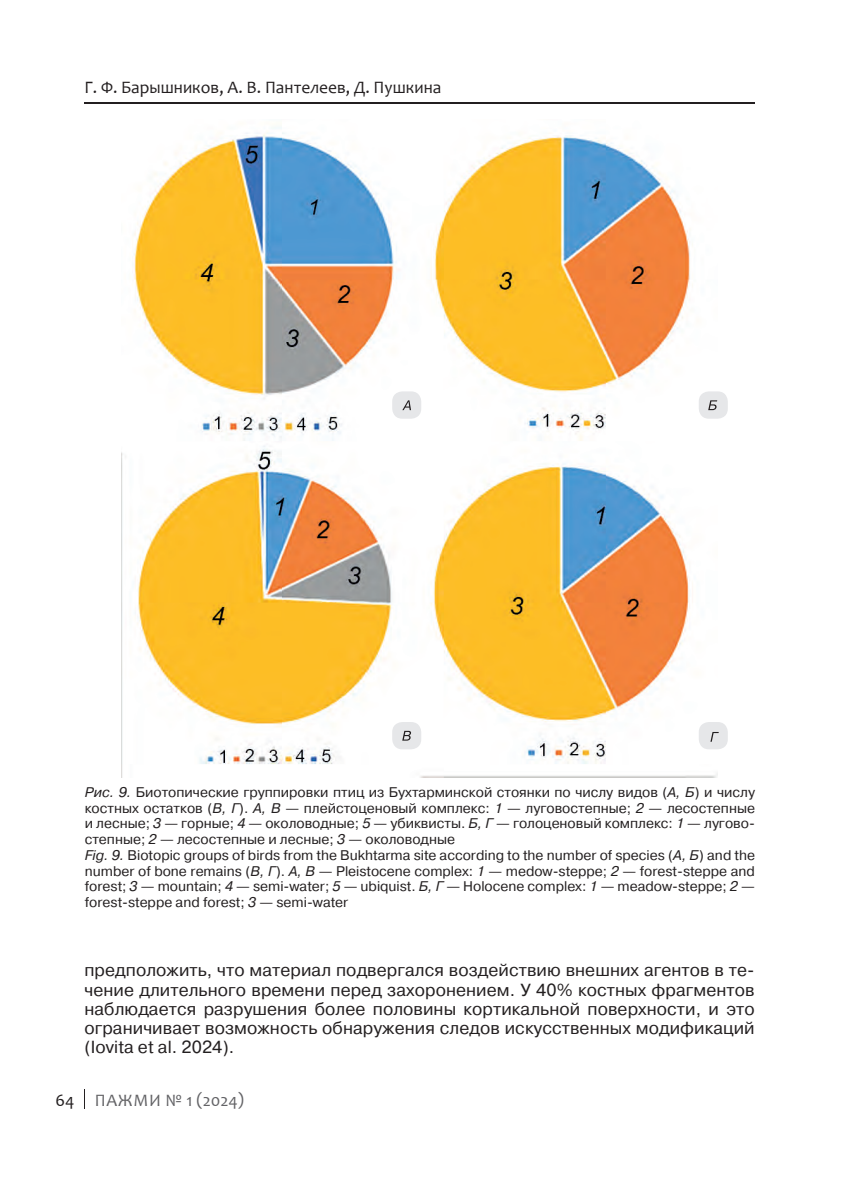
<style>
.page{position:relative;width:844px;height:1191px;background:#fff}
.page>*{position:absolute;margin:0;border:0;box-sizing:border-box;transform-origin:0 0}
.t1{font:17.5px/19.2px "Pragmatica";letter-spacing:.005em;color:#231f20;text-align:justify}
.t2{font:17.5px "Candara";color:#231f20}
.t3{font:17.5px "Candara";letter-spacing:.02em;color:#636366}
.t4{font:14px/15.8px "Pragmatica";color:#231f20}
.s1{font-style:italic}
.s2{color:#231f20}
</style>
<div class="page">
<svg style="left:84px;top:1089px;width:1px;height:20px"></svg>
<hr style="left:84px;top:102px;width:670px;height:1px;background:#231f20">
<hr style="left:84px;top:103px;width:670px;height:1px;background:#231f20">
<img style="left:121px;top:127px;width:596px;height:650px">
<div style="left:392px;top:391px;width:29px;height:28px;background:#e6e7e9;border-radius:10px"></div>
<svg style="left:402px;top:400px;width:9px;height:10px"></svg>
<div style="left:698px;top:391px;width:29px;height:28px;background:#e6e7e9;border-radius:10px"></div>
<svg style="left:708px;top:400px;width:9px;height:10px"></svg>
<div style="left:392px;top:722px;width:29px;height:27px;background:#e6e7e9;border-radius:10px"></div>
<svg style="left:402px;top:731px;width:9px;height:9px"></svg>
<div style="left:698px;top:722px;width:29px;height:27px;background:#e6e7e9;border-radius:10px"></div>
<svg style="left:710px;top:732px;width:8px;height:9px"></svg>
<p class="t2" style="left:84px;top:77px;width:358px">Г. Ф. Барышников, А. В. Пантелеев, Д. Пушкина</p>
<p class="t4" style="left:85px;top:784px;width:671px"><span class="s1">Рис. 9.</span> Биотопические группировки птиц из Бухтарминской стоянки по числу видов (<span class="s1">А, Б</span>) и числу костных остатков (<span class="s1">В, Г</span>). <span class="s1">А, В</span> — плейстоценовый комплекс: <span class="s1">1</span> — луговостепные; <span class="s1">2</span> — лесостепные и лесные; <span class="s1">3</span> — горные; <span class="s1">4</span> — околоводные; <span class="s1">5</span> — убиквисты. <span class="s1">Б, Г</span> — голоценовый комплекс: <span class="s1">1</span> — лугово&shy;степные; <span class="s1">2</span> — лесостепные и лесные; <span class="s1">3</span> — околоводные<br><span class="s1">Fig. 9.</span> Biotopic groups of birds from the Bukhtarma site according to the number of species (<span class="s1">A, Б</span>) and the number of bone remains (<span class="s1">В, Г</span>). <span class="s1">A, В</span> — Pleistocene complex: <span class="s1">1</span> — medow-steppe; <span class="s1">2</span> — forest-steppe and forest; <span class="s1">3</span> — mountain; <span class="s1">4</span> — semi-water; <span class="s1">5</span> — ubiquist. <span class="s1">Б, Г</span> — Holocene complex: <span class="s1">1</span> — meadow-steppe; <span class="s1">2</span> — forest-steppe and forest; <span class="s1">3</span> — semi-water</p>
<p class="t1" style="left:84px;top:961px;width:671px">предположить, что материал подвергался воздействию внешних агентов в те&shy;чение длительного времени перед захоронением. У 40% костных фрагментов наблюдается разрушения более половины кортикальной поверхности, и это ограничивает возможность обнаружения следов искусственных модификаций (Iovita et al. 2024).</p>
<p class="t3" style="left:55px;top:1088px;width:190px"><span class="s2">64</span> ПАЖМИ № 1 (2024)</p>
</div>
